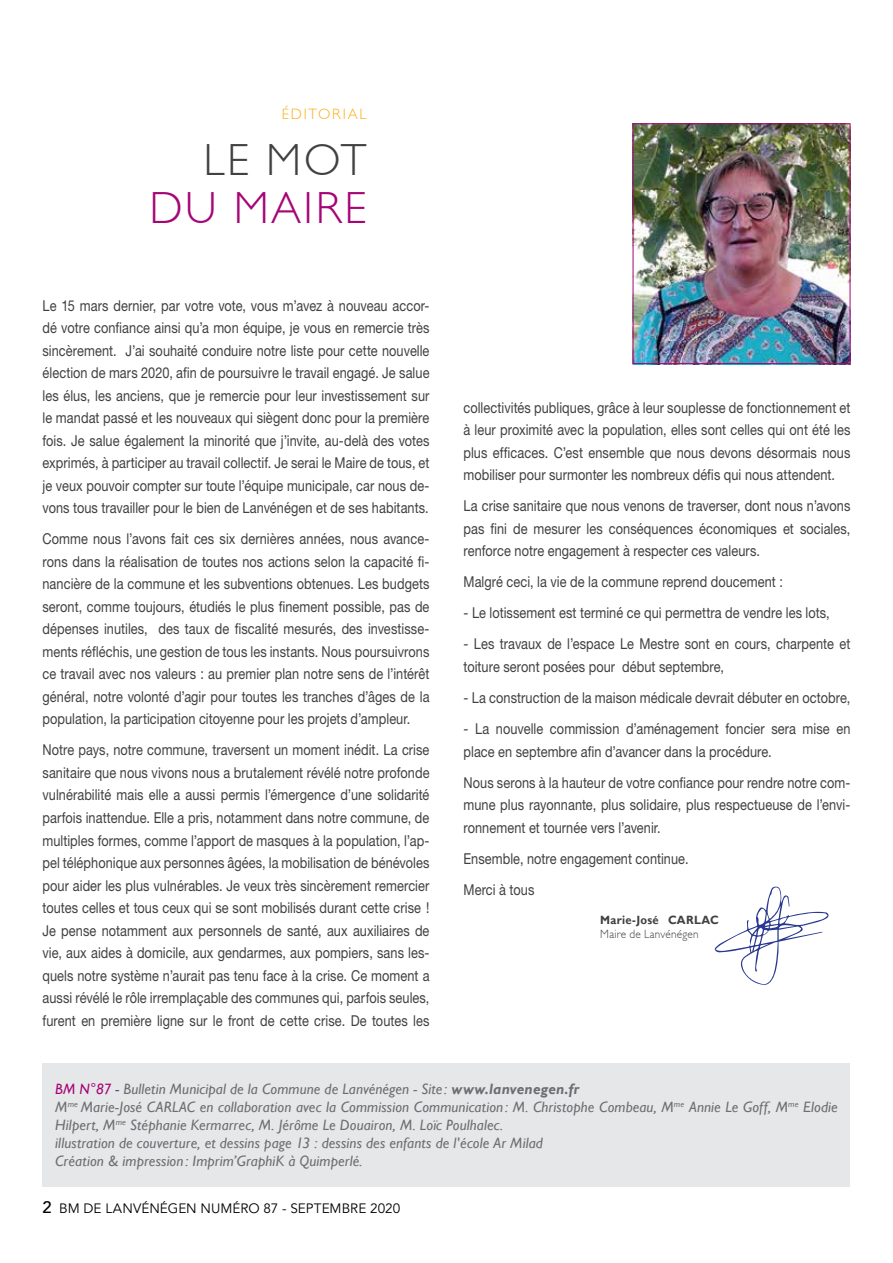
<style>
.page{position:relative;width:893px;height:1263px;background:#fff}
.page>*{position:absolute;margin:0;border:0;box-sizing:border-box;transform-origin:0 0}
.t1{font:300 45px "Gill Sans";letter-spacing:.055em;color:#a50575}
.t2{font:300 45px "Gill Sans";color:#414042}
.t3{font:15px/22.5px "Helvetica Neue LT Std";letter-spacing:.005em;color:#414042;text-align:justify;scale:.85 1}
.t4{font:italic 15px/18px "Gill Sans";letter-spacing:.01em;color:#6d6e71}
.t5{font:300 15px "Gill Sans";letter-spacing:.12em;color:#fcaf17}
.t6{font:13.5px "Avenir LT Std";letter-spacing:.005em;color:#000}
.t7{font:300 12px "Gill Sans";letter-spacing:.02em;color:#414042;scale:.94 1}
.t8{font:700 12px "Gill Sans";letter-spacing:.025em;color:#414042;scale:.94 1}
.s1{color:#a50575}
.s2{color:#484b95}
.s3{font-weight:700}
.s4{font-weight:500;font-size:16.5px}
</style>
<div class="page">
<div style="left:43px;top:1063px;width:807px;height:123px;background:#e6e7e8"></div>
<img style="left:635px;top:125px;width:213px;height:237px">
<div style="left:633px;top:123px;width:217px;height:241px;border:1px solid #a50575"></div>
<svg style="left:714px;top:886px;width:115px;height:99px"></svg>
<p class="t5" style="left:282px;top:105px;width:86px">ÉDITORIAL</p>
<h1 class="t2" style="left:203px;top:135px;width:165px">LE MOT</h1>
<h1 class="t1" style="left:149px;top:182px;width:219px">DU MAIRE</h1>
<p class="t3" style="left:43px;top:294px;width:457px">Le 15 mars dernier, par votre vote, vous m’avez à nouveau accor&shy;dé votre confiance ainsi qu’a mon équipe, je vous en remercie très sincèrement. J’ai souhaité conduire notre liste pour cette nouvelle élection de mars 2020, afin de poursuivre le travail engagé. Je salue les élus, les anciens, que je remercie pour leur investissement sur le mandat passé et les nouveaux qui siègent donc pour la première fois. Je salue également la minorité que j’invite, au-delà des votes exprimés, à participer au travail collectif. Je serai le Maire de tous, et je veux pouvoir compter sur toute l’équipe municipale, car nous de&shy;vons tous travailler pour le bien de Lanvénégen et de ses habitants.</p>
<p class="t3" style="left:43px;top:528px;width:457px">Comme nous l’avons fait ces six dernières années, nous avance&shy;rons dans la réalisation de toutes nos actions selon la capacité fi&shy;nancière de la commune et les subventions obtenues. Les budgets seront, comme toujours, étudiés le plus finement possible, pas de dépenses inutiles, des taux de fiscalité mesurés, des investisse&shy;ments réfléchis, une gestion de tous les instants. Nous poursuivrons ce travail avec nos valeurs : au premier plan notre sens de l’intérêt général, notre volonté d’agir pour toutes les tranches d’âges de la population, la participation citoyenne pour les projets d’ampleur.</p>
<p class="t3" style="left:43px;top:739px;width:457px">Notre pays, notre commune, traversent un moment inédit. La crise sanitaire que nous vivons nous a brutalement révélé notre profonde vulnérabilité mais elle a aussi permis l’émergence d’une solidarité parfois inattendue. Elle a pris, notamment dans notre commune, de multiples formes, comme l’apport de masques à la population, l’ap&shy;pel téléphonique aux personnes âgées, la mobilisation de bénévoles pour aider les plus vulnérables. Je veux très sincèrement remercier toutes celles et tous ceux qui se sont mobilisés durant cette crise !<br>Je pense notamment aux personnels de santé, aux auxiliaires de vie, aux aides à domicile, aux gendarmes, aux pompiers, sans les&shy;quels notre système n’aurait pas tenu face à la crise. Ce moment a aussi révélé le rôle irremplaçable des communes qui, parfois seules, furent en première ligne sur le front de cette crise. De toutes les</p>
<p class="t3" style="left:463px;top:396px;width:457px">collectivités publiques, grâce à leur souplesse de fonctionnement et à leur proximité avec la population, elles sont celles qui ont été les plus efficaces. C’est ensemble que nous devons désormais nous mobiliser pour surmonter les nombreux défis qui nous attendent.</p>
<p class="t3" style="left:463px;top:495px;width:457px">La crise sanitaire que nous venons de traverser, dont nous n’avons pas fini de mesurer les conséquences économiques et sociales, renforce notre engagement à respecter ces valeurs.</p>
<p class="t3" style="left:463px;top:571px;width:377px">Malgré ceci, la vie de la commune reprend doucement :</p>
<p class="t3" style="left:463px;top:602px;width:432px">- Le lotissement est terminé ce qui permettra de vendre les lots,</p>
<p class="t3" style="left:463px;top:633px;width:457px">- Les travaux de l’espace Le Mestre sont en cours, charpente et toiture seront posées pour début septembre,</p>
<p class="t3" style="left:463px;top:686px;width:457px">- La construction de la maison médicale devrait débuter en octobre,</p>
<p class="t3" style="left:463px;top:717px;width:457px">- La nouvelle commission d’aménagement foncier sera mise en place en septembre afin d’avancer dans la procédure.</p>
<p class="t3" style="left:463px;top:771px;width:457px">Nous serons à la hauteur de votre confiance pour rendre notre com&shy;mune plus rayonnante, plus solidaire, plus respectueuse de l’envi&shy;ronnement et tournée vers l’avenir.</p>
<p class="t3" style="left:463px;top:842px;width:266px;line-height:31px">Ensemble, notre engagement continue.<br>Merci à tous</p>
<p class="t8" style="left:600px;top:912px;width:128px">Marie-José CARLAC</p>
<p class="t7" style="left:600px;top:927px;width:106px">Maire de Lanvénégen</p>
<p class="t4" style="left:55px;top:1080px;width:784px"><span class="s1">BM N°87</span> <span class="s2">-</span> Bulletin Municipal de la Commune de Lanvénégen - Site : <span class="s3">www.lanvenegen.fr<br></span>M<sup>me</sup> Marie-José CARLAC en collaboration avec la Commission Communication : M. Christophe Combeau, M<sup>me</sup> Annie Le Goff, M<sup>me</sup> Elodie Hilpert, M<sup>me</sup> Stéphanie Kermarrec, M. Jérôme Le Douairon, M. Loïc Poulhalec.<br>illustration de couverture, et dessins page 13 : dessins des enfants de l'école Ar Milad<br>Création &amp; impression : Imprim’GraphiK à Quimperlé.</p>
<p class="t6" style="left:43px;top:1200px;width:359px"><span class="s4">2</span> BM DE LANVÉNÉGEN NUMÉRO 87 - SEPTEMBRE 2020</p>
</div>
